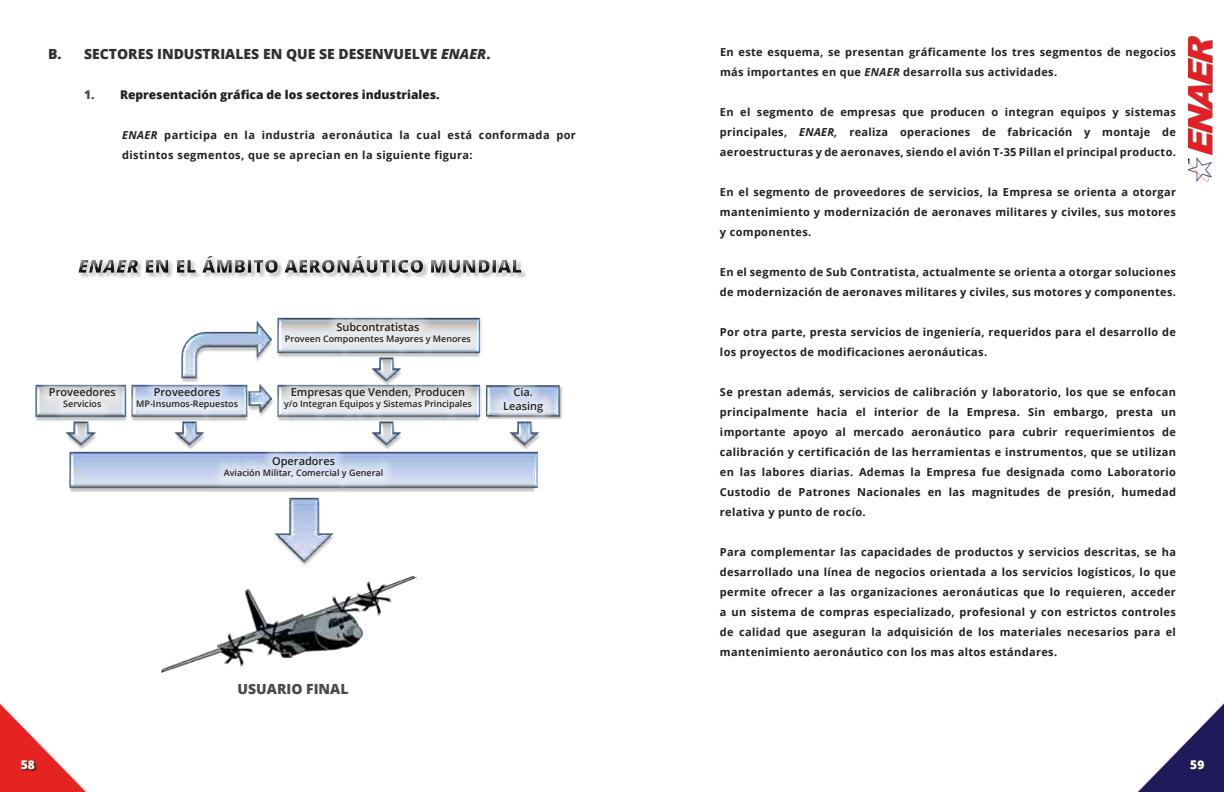
<style>
.page{position:relative;width:1224px;height:792px;background:#fff}
.page>*{position:absolute;margin:0;border:0;box-sizing:border-box;transform-origin:0 0}
.t1{font:800 14px "Open Sans";color:#312f30}
.t2{font:800 14px "Open Sans";color:#494a4b}
.t3{font:800 12px "Open Sans";color:#231f20}
.t4{font:800 12px "Open Sans";color:#fff}
.t5{font:700 11px/20px "Open Sans";letter-spacing:.03em;color:#231f20}
.t6{font:600 11px "Open Sans";color:#231f20}
.t7{font:600 9px "Open Sans";color:#231f20}
.s1{font-style:italic}
.s2{color:#494a4b}
</style>
<div class="page">
<img style="left:278px;top:355px;width:202px;height:3px">
<img style="left:278px;top:420px;width:201px;height:2px">
<img style="left:485px;top:385px;width:77px;height:35px">
<img style="left:132px;top:420px;width:115px;height:2px">
<img style="left:35px;top:384px;width:91px;height:38px">
<img style="left:69px;top:451px;width:469px;height:41px">
<img style="left:371px;top:358px;width:31px;height:19px">
<img style="left:274px;top:497px;width:60px;height:69px">
<img style="left:181px;top:321px;width:91px;height:56px">
<img style="left:65px;top:422px;width:31px;height:27px">
<img style="left:174px;top:422px;width:31px;height:27px">
<img style="left:371px;top:422px;width:31px;height:23px">
<img style="left:509px;top:423px;width:31px;height:26px">
<img style="left:249px;top:384px;width:24px;height:32px">
<svg style="left:277px;top:317px;width:205px;height:38px;background:#ced3d7"></svg>
<svg style="left:213px;top:445px;width:181px;height:44px;background:#cbd4e6"></svg>
<svg style="left:277px;top:377px;width:205px;height:43px;fill:#e7e7e9"></svg>
<svg style="left:126px;top:377px;width:123px;height:43px"></svg>
<svg style="left:39px;top:384px;width:87px;height:34px;background:#cfd2d7"></svg>
<svg style="left:493px;top:385px;width:61px;height:38px;background:#c9d1e1"></svg>
<div style="left:73px;top:252px;width:456px;height:28px;background:#231f20;opacity:.75"></div>
<img style="left:161px;top:576px;width:256px;height:97px">
<svg style="left:1137px;top:703px;width:87px;height:89px"></svg>
<img style="left:1188px;top:35px;width:25px;height:147px">
<div style="left:1190px;top:760px;width:18px;height:12px;background:#231f20;opacity:.75"></div>
<svg style="left:0;top:703px;width:87px;height:89px"></svg>
<div style="left:21px;top:760px;width:17px;height:12px;background:#231f20;opacity:.75"></div>
<p class="t1" style="left:48px;top:43px;width:444px">B. SECTORES INDUSTRIALES EN QUE SE DESENVUELVE <span class="s1">ENAER</span>.</p>
<p class="t3" style="left:84px;top:85px;width:357px"><span class="s2">1.</span> Representación gráfica de los sectores industriales.</p>
<p class="t5" style="left:122px;top:124px;width:455px"><span class="s1">ENAER</span> participa en la industria aeronáutica la cual está conformada por distintos segmentos, que se aprecian en la siguiente figura:</p>
<p class="t6" style="left:49px;top:385px;width:68px">Proveedores</p>
<p class="t7" style="left:63px;top:398px;width:40px">Servicios</p>
<p class="t6" style="left:154px;top:385px;width:68px">Proveedores</p>
<p class="t7" style="left:136px;top:398px;width:103px">MP-Insumos-Repuestos</p>
<p class="t6" style="left:336px;top:319px;width:85px">Subcontratistas</p>
<p class="t7" style="left:285px;top:332px;width:188px">Proveen Componentes Mayores y Menores</p>
<p class="t6" style="left:291px;top:385px;width:176px">Empresas que Venden, Producen</p>
<p class="t7" style="left:284px;top:398px;width:189px">y/o Integran Equipos y Sistemas Principales</p>
<p class="t6" style="left:272px;top:453px;width:64px">Operadores</p>
<p class="t7" style="left:224px;top:466px;width:161px">Aviación Militar, Comercial y General</p>
<p class="t6" style="left:513px;top:385px;width:21px">Cia.</p>
<p class="t6" style="left:503px;top:398px;width:42px">Leasing</p>
<p class="t2" style="left:238px;top:679px;width:112px">USUARIO FINAL</p>
<p class="t5" style="left:720px;top:42px;width:457px">En este esquema, se presentan gráficamente los tres segmentos de negocios más importantes en que <span class="s1">ENAER</span> desarrolla sus actividades.</p>
<p class="t5" style="left:720px;top:102px;width:457px;text-align:justify">En el segmento de empresas que producen o integran equipos y sistemas principales, <span class="s1">ENAER,</span> realiza operaciones de fabricación y montaje de aeroestructuras y de aeronaves, siendo el avión T-35 Pillan el principal producto.</p>
<p class="t5" style="left:720px;top:182px;width:458px;text-align:justify">En el segmento de proveedores de servicios, la Empresa se orienta a otorgar mantenimiento y modernización de aeronaves militares y civiles, sus motores y componentes.</p>
<p class="t5" style="left:720px;top:262px;width:457px">En el segmento de Sub Contratista, actualmente se orienta a otorgar soluciones de modernización de aeronaves militares y civiles, sus motores y componentes.</p>
<p class="t5" style="left:720px;top:322px;width:457px">Por otra parte, presta servicios de ingeniería, requeridos para el desarrollo de los proyectos de modificaciones aeronáuticas.</p>
<p class="t5" style="left:720px;top:382px;width:457px;text-align:justify">Se prestan además, servicios de calibración y laboratorio, los que se enfocan principalmente hacia el interior de la Empresa. Sin embargo, presta un importante apoyo al mercado aeronáutico para cubrir requerimientos de calibración y certificación de las herramientas e instrumentos, que se utilizan en las labores diarias. Ademas la Empresa fue designada como Laboratorio Custodio de Patrones Nacionales en las magnitudes de presión, humedad relativa y punto de rocío.</p>
<p class="t5" style="left:720px;top:542px;width:458px;text-align:justify">Para complementar las capacidades de productos y servicios descritas, se ha desarrollado una línea de negocios orientada a los servicios logísticos, lo que permite ofrecer a las organizaciones aeronáuticas que lo requieren, acceder a un sistema de compras especializado, profesional y con estrictos controles de calidad que aseguran la adquisición de los materiales necesarios para el mantenimiento aeronáutico con los mas altos estándares.</p>
<p class="t4" style="left:21px;top:755px;width:16px">58</p>
<p class="t4" style="left:1190px;top:755px;width:16px">59</p>
</div>
